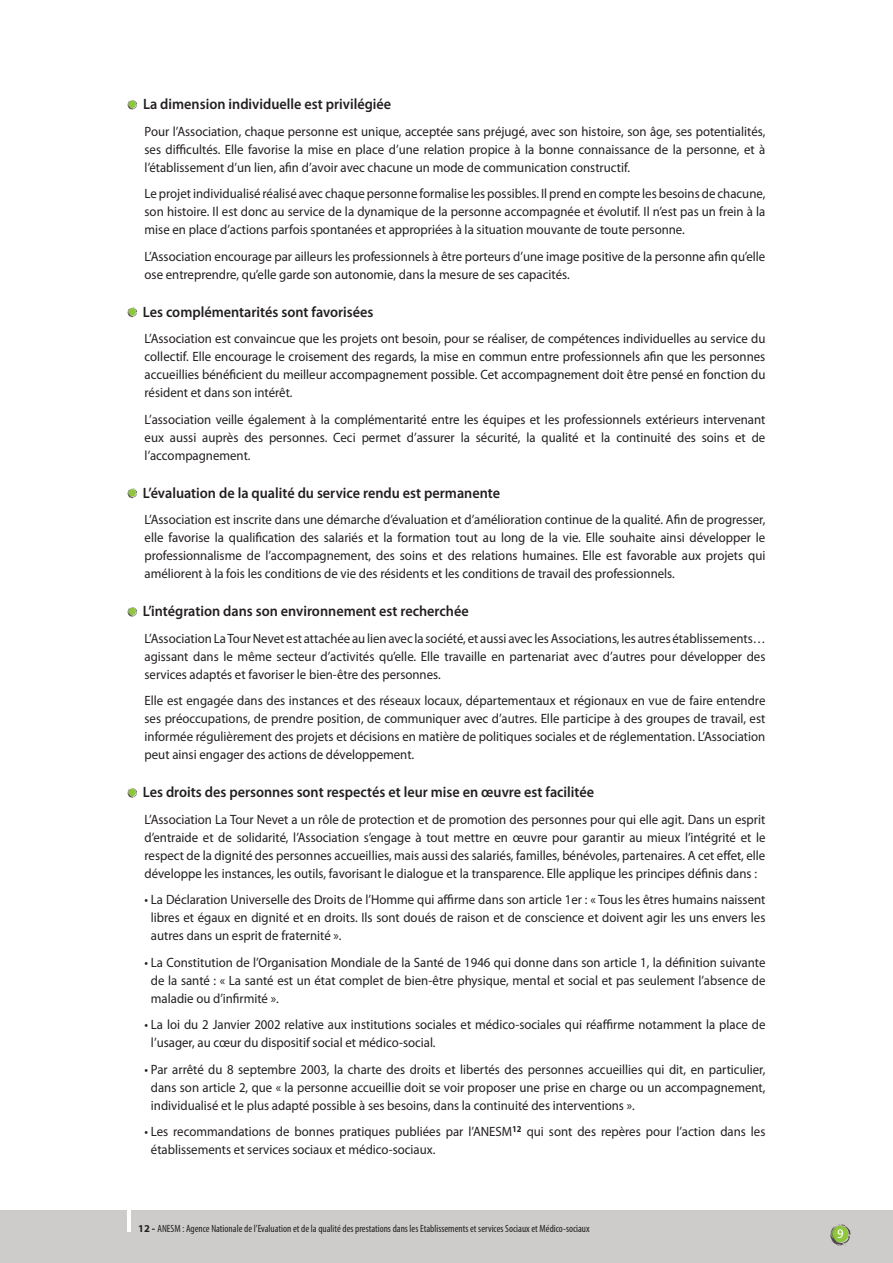
<style>
.page{position:relative;width:893px;height:1263px;background:#fff}
.page>*{position:absolute;margin:0;border:0;box-sizing:border-box;transform-origin:0 0}
.t1{font:600 15px "Myriad Pro";color:#231f20;scale:.95 1}
.t2{font:13.5px/18px "Myriad Pro";color:#231f20;text-align:justify;scale:.95 1}
.t3{font:11.85px "Bienvenue Beta";color:#fff}
.t4{font:condensed 10.5px "Myriad Pro";color:#231f20}
.s1{font-weight:700;font-stretch:normal}
</style>
<div class="page">
<svg style="left:128px;top:100px;width:9px;height:10px"></svg>
<svg style="left:128px;top:307px;width:9px;height:11px"></svg>
<svg style="left:128px;top:488px;width:9px;height:11px"></svg>
<svg style="left:128px;top:607px;width:9px;height:10px"></svg>
<svg style="left:128px;top:788px;width:9px;height:10px"></svg>
<div style="left:0;top:1210px;width:893px;height:53px;background:#cecccb"></div>
<svg style="left:830px;top:1224px;width:21px;height:22px"></svg>
<hr style="left:128px;top:1138px;width:3px;height:94px;background:#fff">
<p class="t1" style="left:143px;top:94px;width:263px">La dimension individuelle est privilégiée</p>
<p class="t2" style="left:145px;top:122px;width:655px">Pour l’Association, chaque personne est unique, acceptée sans préjugé, avec son histoire, son âge, ses potentialités, ses difficultés. Elle favorise la mise en place d’une relation propice à la bonne connaissance de la personne, et à l’établissement d’un lien, afin d’avoir avec chacune un mode de communication constructif.</p>
<p class="t2" style="left:145px;top:184px;width:655px">Le projet individualisé réalisé avec chaque personne formalise les possibles. Il prend en compte les besoins de chacune, son histoire. Il est donc au service de la dynamique de la personne accompagnée et évolutif. Il n’est pas un frein à la mise en place d’actions parfois spontanées et appropriées à la situation mouvante de toute personne.</p>
<p class="t2" style="left:145px;top:247px;width:655px">L’Association encourage par ailleurs les professionnels à être porteurs d’une image positive de la personne afin qu’elle ose entreprendre, qu’elle garde son autonomie, dans la mesure de ses capacités.</p>
<p class="t1" style="left:143px;top:302px;width:244px">Les complémentarités sont favorisées</p>
<p class="t2" style="left:145px;top:329px;width:655px">L’Association est convaincue que les projets ont besoin, pour se réaliser, de compétences individuelles au service du collectif. Elle encourage le croisement des regards, la mise en commun entre professionnels afin que les personnes accueillies bénéficient du meilleur accompagnement possible. Cet accompagnement doit être pensé en fonction du résident et dans son intérêt.</p>
<p class="t2" style="left:145px;top:410px;width:655px">L’association veille également à la complémentarité entre les équipes et les professionnels extérieurs intervenant eux aussi auprès des personnes. Ceci permet d’assurer la sécurité, la qualité et la continuité des soins et de l’accompagnement.</p>
<p class="t1" style="left:143px;top:483px;width:377px">L’évaluation de la qualité du service rendu est permanente</p>
<p class="t2" style="left:145px;top:510px;width:655px">L’Association est inscrite dans une démarche d’évaluation et d’amélioration continue de la qualité. Afin de progresser, elle favorise la qualification des salariés et la formation tout au long de la vie. Elle souhaite ainsi développer le professionnalisme de l’accompagnement, des soins et des relations humaines. Elle est favorable aux projets qui améliorent à la fois les conditions de vie des résidents et les conditions de travail des professionnels.</p>
<p class="t1" style="left:143px;top:602px;width:345px">L’intégration dans son environnement est recherchée</p>
<p class="t2" style="left:145px;top:629px;width:655px">L’Association La Tour Nevet est attachée au lien avec la société, et aussi avec les Associations, les autres établissements… agissant dans le même secteur d’activités qu’elle. Elle travaille en partenariat avec d’autres pour développer des services adaptés et favoriser le bien-être des personnes.</p>
<p class="t2" style="left:145px;top:691px;width:655px">Elle est engagée dans des instances et des réseaux locaux, départementaux et régionaux en vue de faire entendre ses préoccupations, de prendre position, de communiquer avec d’autres. Elle participe à des groupes de travail, est informée régulièrement des projets et décisions en matière de politiques sociales et de réglementation. L’Association peut ainsi engager des actions de développement.</p>
<p class="t1" style="left:143px;top:783px;width:477px">Les droits des personnes sont respectés et leur mise en œuvre est facilitée</p>
<p class="t2" style="left:145px;top:810px;width:655px">L’Association La Tour Nevet a un rôle de protection et de promotion des personnes pour qui elle agit. Dans un esprit d’entraide et de solidarité, l’Association s’engage à tout mettre en œuvre pour garantir au mieux l’intégrité et le respect de la dignité des personnes accueillies, mais aussi des salariés, familles, bénévoles, partenaires. A cet effet, elle développe les instances, les outils, favorisant le dialogue et la transparence. Elle applique les principes définis dans :</p>
<p class="t2" style="left:151px;top:890px;width:648px;text-indent:-6px">• La Déclaration Universelle des Droits de l’Homme qui affirme dans son article 1er : « Tous les êtres humains naissent libres et égaux en dignité et en droits. Ils sont doués de raison et de conscience et doivent agir les uns envers les autres dans un esprit de fraternité ».</p>
<p class="t2" style="left:151px;top:953px;width:648px;text-indent:-6px">• La Constitution de l’Organisation Mondiale de la Santé de 1946 qui donne dans son article 1, la définition suivante de la santé : « La santé est un état complet de bien-être physique, mental et social et pas seulement l’absence de maladie ou d’infirmité ».</p>
<p class="t2" style="left:151px;top:1015px;width:648px;text-indent:-6px">• La loi du 2 Janvier 2002 relative aux institutions sociales et médico-sociales qui réaffirme notamment la place de l’usager, au cœur du dispositif social et médico-social.</p>
<p class="t2" style="left:151px;top:1060px;width:648px;text-indent:-6px">• Par arrêté du 8 septembre 2003, la charte des droits et libertés des personnes accueillies qui dit, en particulier, dans son article 2, que « la personne accueillie doit se voir proposer une prise en charge ou un accompagnement, individualisé et le plus adapté possible à ses besoins, dans la continuité des interventions ».</p>
<p class="t2" style="left:151px;top:1122px;width:648px;text-indent:-6px">• Les recommandations de bonnes pratiques publiées par l’ANESM<sup>12</sup> qui sont des repères pour l’action dans les établissements et services sociaux et médico-sociaux.</p>
<p class="t4" style="left:138px;top:1222px;width:453px"><span class="s1">12 -</span> ANESM : Agence Nationale de l’Evaluation et de la qualité des prestations dans les Etablissements et services Sociaux et Médico-sociaux</p>
<p class="t3" style="left:838px;top:1226px;width:7px">9</p>
</div>
